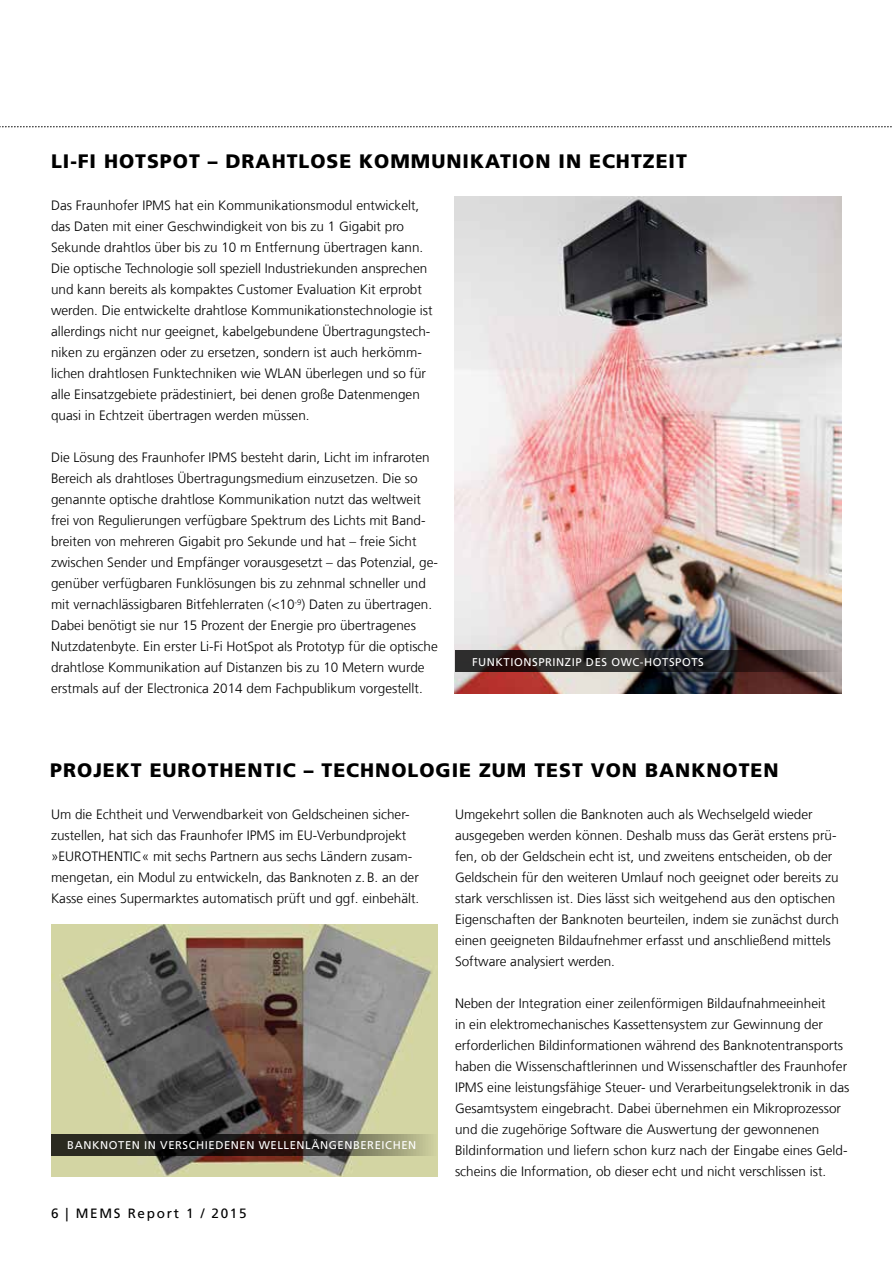
<style>
.page{position:relative;width:893px;height:1263px;background:#fff}
.page>*{position:absolute;margin:0;border:0;box-sizing:border-box;transform-origin:0 0}
.t1{font:900 19.5px "Frutiger LT Com";letter-spacing:.05em;color:#000}
.t2{font:300 13.5px/21px "Frutiger LT Com";color:#000}
.t3{font:13.5px "Frutiger LT Com";letter-spacing:.125em;color:#000}
.t4{font:11.25px "Frutiger LT Com";letter-spacing:.05em;color:#fff}
</style>
<div class="page">
<svg style="left:0;top:126px;width:892px;height:1px"></svg>
<img style="left:454px;top:197px;width:387px;height:496px">
<img style="left:51px;top:924px;width:387px;height:252px">
<svg style="left:51px;top:1134px;width:387px;height:21px"></svg>
<svg style="left:455px;top:651px;width:387px;height:21px"></svg>
<h1 class="t1" style="left:51px;top:150px;width:637px">LI-FI HOTSPOT – DRAHTLOSE KOMMUNIKATION IN ECHTZEIT</h1>
<p class="t2" style="left:51px;top:195px;width:383px">Das Fraunhofer IPMS hat ein Kommunikationsmodul entwickelt, das Daten mit einer Geschwindigkeit von bis zu 1 Gigabit pro Sekunde drahtlos über bis zu 10 m Entfernung übertragen kann.<br>Die optische Technologie soll speziell Industriekunden ansprechen und kann bereits als kompaktes Customer Evaluation Kit erprobt werden. Die entwickelte drahtlose Kommunikationstechnologie ist allerdings nicht nur geeignet, kabelgebundene Übertragungstech&shy;niken zu ergänzen oder zu ersetzen, sondern ist auch herkömm&shy;lichen drahtlosen Funktechniken wie WLAN überlegen und so für alle Einsatzgebiete prädestiniert, bei denen große Datenmengen quasi in Echtzeit übertragen werden müssen.</p>
<p class="t2" style="left:51px;top:447px;width:388px">Die Lösung des Fraunhofer IPMS besteht darin, Licht im infraroten Bereich als drahtloses Übertragungsmedium einzusetzen. Die so genannte optische drahtlose Kommunikation nutzt das weltweit frei von Regulierungen verfügbare Spektrum des Lichts mit Band&shy;breiten von mehreren Gigabit pro Sekunde und hat – freie Sicht zwischen Sender und Empfänger vorausgesetzt – das Potenzial, ge&shy;genüber verfügbaren Funklösungen bis zu zehnmal schneller und mit vernachlässigbaren Bitfehlerraten (&lt;10<sup>-9</sup>) Daten zu übertragen.<br>Dabei benötigt sie nur 15 Prozent der Energie pro übertragenes Nutzdatenbyte. Ein erster Li-Fi HotSpot als Prototyp für die optische drahtlose Kommunikation auf Distanzen bis zu 10 Metern wurde erstmals auf der Electronica 2014 dem Fachpublikum vorgestellt.</p>
<p class="t4" style="left:472px;top:655px;width:15px">FUNKTIONS</p>
<p class="t4" style="left:538px;top:655px;width:56px">PRINZIP DES</p>
<p class="t4" style="left:611px;top:655px;width:50px">OWC-HOTSPOTS</p>
<h1 class="t1" style="left:50px;top:759px;width:127px">PROJEKT EUROTH</h1>
<h1 class="t1" style="left:235px;top:759px;width:313px">ENTIC – TECHNOLOGIE ZUM TES</h1>
<h1 class="t1" style="left:572px;top:759px;width:208px">T VON BANKNOTEN</h1>
<p class="t2" style="left:51px;top:804px;width:370px">Um die Echtheit und Verwendbarkeit von Geldscheinen sicher&shy;zustellen, hat sich das Fraunhofer IPMS im EU-Verbundprojekt »EUROTHENTIC« mit sechs Partnern aus sechs Ländern zusam&shy;mengetan, ein Modul zu entwickeln, das Banknoten z.B. an der Kasse eines Supermarktes automatisch prüft und ggf. einbehält.</p>
<p class="t2" style="left:455px;top:804px;width:385px">Umgekehrt sollen die Banknoten auch als Wechselgeld wieder ausgegeben werden können. Deshalb muss das Gerät erstens prü&shy;fen, ob der Geldschein echt ist, und zweitens entscheiden, ob der Geldschein für den weiteren Umlauf noch geeignet oder bereits zu stark verschlissen ist. Dies lässt sich weitgehend aus den optischen Eigenschaften der Banknoten beurteilen, indem sie zunächst durch einen geeigneten Bildaufnehmer erfasst und anschließend mittels Software analysiert werden.</p>
<p class="t2" style="left:455px;top:993px;width:396px">Neben der Integration einer zeilenförmigen Bildaufnahmeeinheit<br>in ein elektromechanisches Kassettensystem zur Gewinnung der erforderlichen Bildinformationen während des Banknotentransports haben die Wissenschaftlerinnen und Wissenschaftler des Fraunhofer IPMS eine leistungsfähige Steuer- und Verarbeitungselektronik in das Gesamtsystem eingebracht. Dabei übernehmen ein Mikroprozessor und die zugehörige Software die Auswertung der gewonnenen Bildinformation und liefern schon kurz nach der Eingabe eines Geld&shy;scheins die Information, ob dieser echt und nicht verschlissen ist.</p>
<p class="t4" style="left:67px;top:1138px;width:25px">BANKNOTEN</p>
<p class="t4" style="left:144px;top:1138px;width:25px">IN VERSCHIEDENEN</p>
<p class="t4" style="left:259px;top:1138px;width:20px">WELLENL</p>
<p class="t4" style="left:311px;top:1138px;width:17px">ÄNGENBEREICHEN</p>
<p class="t3" style="left:51px;top:1205px;width:197px">6 | MEMS REPORT 1 / 2015</p>
</div>
